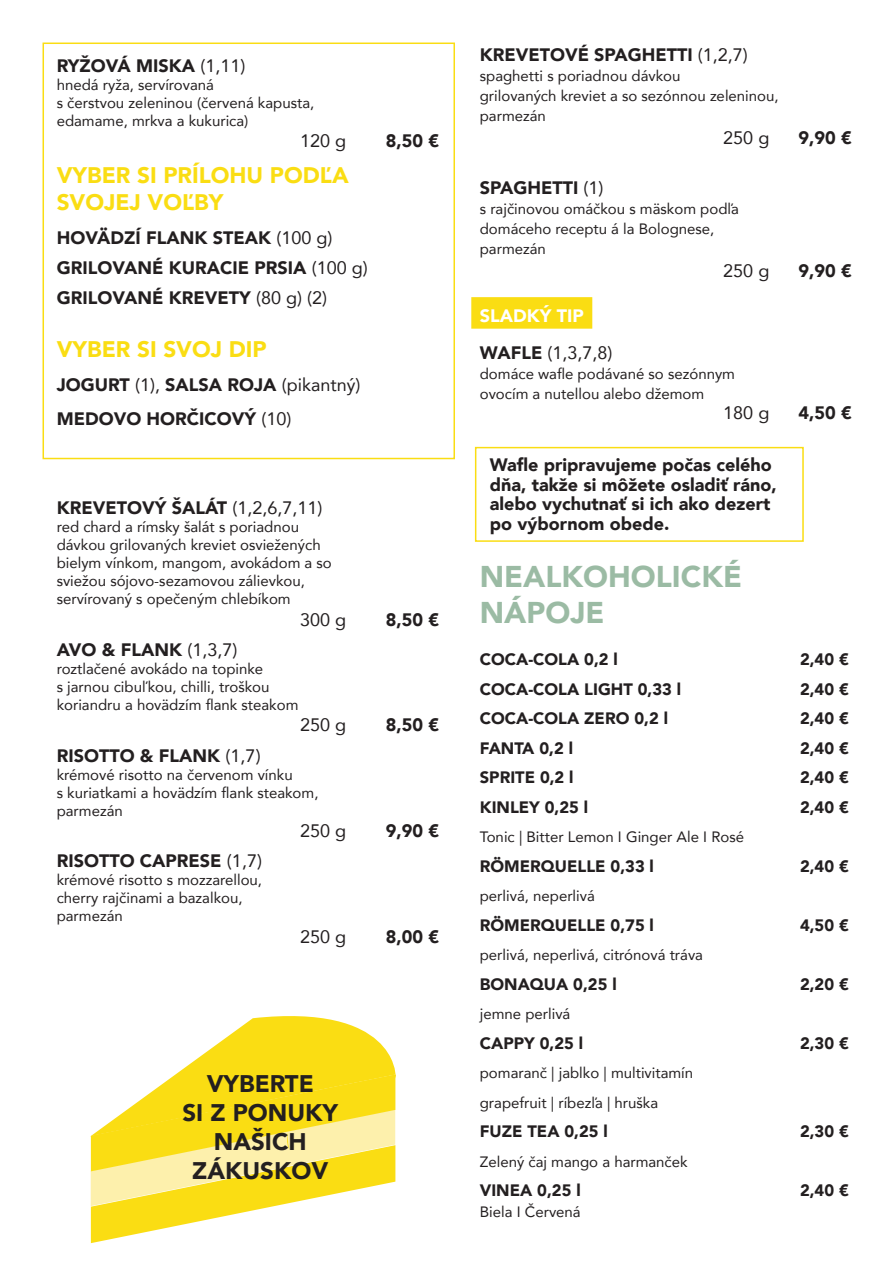
<style>
.page{position:relative;width:893px;height:1263px;background:#fff}
.page>*{position:absolute;margin:0;border:0;box-sizing:border-box;transform-origin:0 0}
.t1{font:900 30px/36px "Avenir";color:#9bbba4}
.t2{font:900 24px/28.8px "Avenir";color:#231f20;text-align:center}
.t3{font:900 22.5px/27px "Avenir";color:#fadd13}
.t4{font:900 18px/19.5px "Avenir";color:#231f20}
.t5{font:18px "Avenir";color:#231f20}
.t6{font:900 18px "Avenir";color:#fff}
.t7{font:900 16.5px "Avenir";color:#231f20}
.t8{font:15px/18px "Avenir";color:#231f20}
.s1{font-weight:400}
.s2{font-weight:900}
</style>
<div class="page">
<svg style="left:91px;top:1016px;width:305px;height:227px"></svg>
<div style="left:471px;top:297px;width:121px;height:32px;background:#fadd13"></div>
<div style="left:43px;top:43px;width:412px;height:416px;border:2px solid #fadd13"></div>
<div style="left:475px;top:447px;width:329px;height:95px;border:2px solid #fadd13"></div>
<p class="t4" style="left:57px;top:55px;width:190px">RYŽOVÁ MISKA <span class="s1">(1,11)</span></p>
<p class="t8" style="left:57px;top:75px;width:259px">hnedá ryža, servírovaná<br>s čerstvou zeleninou (červená kapusta, edamame, mrkva a kukurica)</p>
<p class="t5" style="left:300px;top:126px;width:48px">120 g</p>
<p class="t4" style="left:386px;top:131px;width:55px">8,50 €</p>
<p class="t3" style="left:57px;top:161px;width:294px">VYBER SI PRÍLOHU PODĽA<br>SVOJEJ VOĽBY</p>
<p class="t4" style="left:57px;top:227px;width:277px">HOVÄDZÍ FLANK STEAK <span class="s1">(100 g)</span></p>
<p class="t4" style="left:57px;top:258px;width:313px">GRILOVANÉ KURACIE PRSIA <span class="s1">(100 g)</span></p>
<p class="t4" style="left:57px;top:288px;width:272px">GRILOVANÉ KREVETY <span class="s1">(80 g) (2)</span></p>
<p class="t3" style="left:57px;top:335px;width:211px">VYBER SI SVOJ DIP</p>
<p class="t4" style="left:57px;top:375px;width:305px">JOGURT <span class="s1">(1),</span> SALSA ROJA <span class="s1">(pikantný)</span></p>
<p class="t4" style="left:57px;top:409px;width:236px">MEDOVO HORČICOVÝ <span class="s1">(10)</span></p>
<p class="t4" style="left:57px;top:498px;width:267px">KREVETOVÝ ŠALÁT <span class="s1">(1,2,6,7,11)</span></p>
<p class="t8" style="left:57px;top:517px;width:277px">red chard a rímsky šalát s poriadnou dávkou grilovaných kreviet osviežených bielym vínkom, mangom, avokádom a so sviežou sójovo-sezamovou zálievkou, servírovaný s opečeným chlebíkom</p>
<p class="t5" style="left:300px;top:605px;width:48px">300 g</p>
<p class="t4" style="left:386px;top:609px;width:55px">8,50 €</p>
<p class="t4" style="left:57px;top:639px;width:182px">AVO &amp; FLANK <span class="s1">(1,3,7)</span></p>
<p class="t8" style="left:57px;top:659px;width:243px">roztlačené avokádo na topinke<br>s jarnou cibuľ kou, chilli, troškou koriandru a hovädzím flank steakom</p>
<p class="t5" style="left:300px;top:711px;width:48px">250 g</p>
<p class="t4" style="left:386px;top:715px;width:55px">8,50 €</p>
<p class="t4" style="left:57px;top:745px;width:205px">RISOTTO &amp; FLANK <span class="s1">(1,7)</span></p>
<p class="t8" style="left:57px;top:765px;width:263px">krémové risotto na červenom vínku<br>s kuriatkami a hovädzím flank steakom, parmezán</p>
<p class="t5" style="left:300px;top:816px;width:48px">250 g</p>
<p class="t4" style="left:386px;top:821px;width:55px">9,90 €</p>
<p class="t4" style="left:57px;top:851px;width:207px">RISOTTO CAPRESE <span class="s1">(1,7)</span></p>
<p class="t8" style="left:57px;top:871px;width:207px">krémové risotto s mozzarellou, cherry rajčinami a bazalkou, parmezán</p>
<p class="t5" style="left:300px;top:922px;width:48px">250 g</p>
<p class="t4" style="left:386px;top:926px;width:55px">8,00 €</p>
<p class="t2" style="left:182px;top:1069px;width:157px">VYBERTE<br>SI Z PONUKY<br>NAŠICH<br>ZÁKUSKOV</p>
<p class="t4" style="left:480px;top:44px;width:270px">KREVETOVÉ SPAGHETTI <span class="s1">(1,2,7)</span></p>
<p class="t8" style="left:480px;top:65px;width:300px;line-height:20.1px">spaghetti s poriadnou dávkou<br>grilovaných kreviet a so sezónnou zeleninou, parmezán</p>
<p class="t5" style="left:723px;top:124px;width:48px">250 g</p>
<p class="t4" style="left:798px;top:128px;width:55px">9,90 €</p>
<p class="t4" style="left:480px;top:177px;width:125px">SPAGHETTI <span class="s1">(1)</span></p>
<p class="t8" style="left:480px;top:198px;width:261px;line-height:20.1px">s rajčinovou omáčkou s mäskom podľa domáceho receptu á la Bolognese, parmezán</p>
<p class="t5" style="left:723px;top:257px;width:48px">250 g</p>
<p class="t4" style="left:798px;top:261px;width:55px">9,90 €</p>
<p class="t6" style="left:480px;top:301px;width:105px">SLADKÝ TIP</p>
<p class="t5" style="left:480px;top:338px;width:134px"><span class="s2">WAFLE</span> (1,3,7,8)</p>
<p class="t8" style="left:480px;top:363px;width:257px;line-height:20.1px">domáce wafle podávané so sezónnym ovocím a nutellou alebo džemom</p>
<p class="t5" style="left:723px;top:398px;width:48px">180 g</p>
<p class="t4" style="left:798px;top:402px;width:55px">4,50 €</p>
<p class="t4" style="left:490px;top:455px;width:288px">Wafle pripravujeme počas celého dňa, takže si môžete osladiť ráno, alebo vychutnať si ich ako dezert po výbornom obede.</p>
<p class="t1" style="left:480px;top:558px;width:264px">NEALKOHOLICKÉ<br>NÁPOJE</p>
<p class="t7" style="left:480px;top:645px;width:140px">COCA-COLA 0,2 l</p>
<p class="t7" style="left:800px;top:645px;width:50px">2,40 €</p>
<p class="t7" style="left:480px;top:675px;width:203px">COCA-COLA LIGHT 0,33 l</p>
<p class="t7" style="left:800px;top:675px;width:50px">2,40 €</p>
<p class="t7" style="left:480px;top:704px;width:190px">COCA-COLA ZERO 0,2 l</p>
<p class="t7" style="left:800px;top:704px;width:50px">2,40 €</p>
<p class="t7" style="left:480px;top:734px;width:95px">FANTA 0,2 l</p>
<p class="t7" style="left:800px;top:734px;width:50px">2,40 €</p>
<p class="t7" style="left:480px;top:763px;width:95px">SPRITE 0,2 l</p>
<p class="t7" style="left:800px;top:763px;width:50px">2,40 €</p>
<p class="t7" style="left:480px;top:793px;width:110px">KINLEY 0,25 l</p>
<p class="t7" style="left:800px;top:793px;width:50px">2,40 €</p>
<p class="t8" style="left:480px;top:827px;width:266px">Tonic | Bitter Lemon I Ginger Ale I Rosé</p>
<p class="t7" style="left:480px;top:852px;width:176px">RÖMERQUELLE 0,33 l</p>
<p class="t7" style="left:800px;top:852px;width:50px">2,40 €</p>
<p class="t8" style="left:480px;top:886px;width:117px">perlivá, neperlivá</p>
<p class="t7" style="left:480px;top:911px;width:176px">RÖMERQUELLE 0,75 l</p>
<p class="t7" style="left:800px;top:911px;width:50px">4,50 €</p>
<p class="t8" style="left:480px;top:945px;width:225px">perlivá, neperlivá, citrónová tráva</p>
<p class="t7" style="left:480px;top:970px;width:138px">BONAQUA 0,25 l</p>
<p class="t7" style="left:800px;top:970px;width:50px">2,20 €</p>
<p class="t8" style="left:480px;top:1004px;width:92px">jemne perlivá</p>
<p class="t7" style="left:480px;top:1029px;width:105px">CAPPY 0,25 l</p>
<p class="t7" style="left:800px;top:1029px;width:50px">2,30 €</p>
<p class="t8" style="left:480px;top:1063px;width:215px">pomaranč | jablko | multivitamín</p>
<p class="t8" style="left:480px;top:1093px;width:180px">grapefruit | ríbezľa | hruška</p>
<p class="t7" style="left:480px;top:1117px;width:130px">FUZE TEA 0,25 l</p>
<p class="t7" style="left:800px;top:1117px;width:50px">2,30 €</p>
<p class="t8" style="left:480px;top:1152px;width:209px">Zelený čaj mango a harmanček</p>
<p class="t7" style="left:480px;top:1176px;width:102px">VINEA 0,25 l</p>
<p class="t7" style="left:800px;top:1176px;width:50px">2,40 €</p>
<p class="t8" style="left:480px;top:1202px;width:102px">Biela I Červená</p>
</div>
